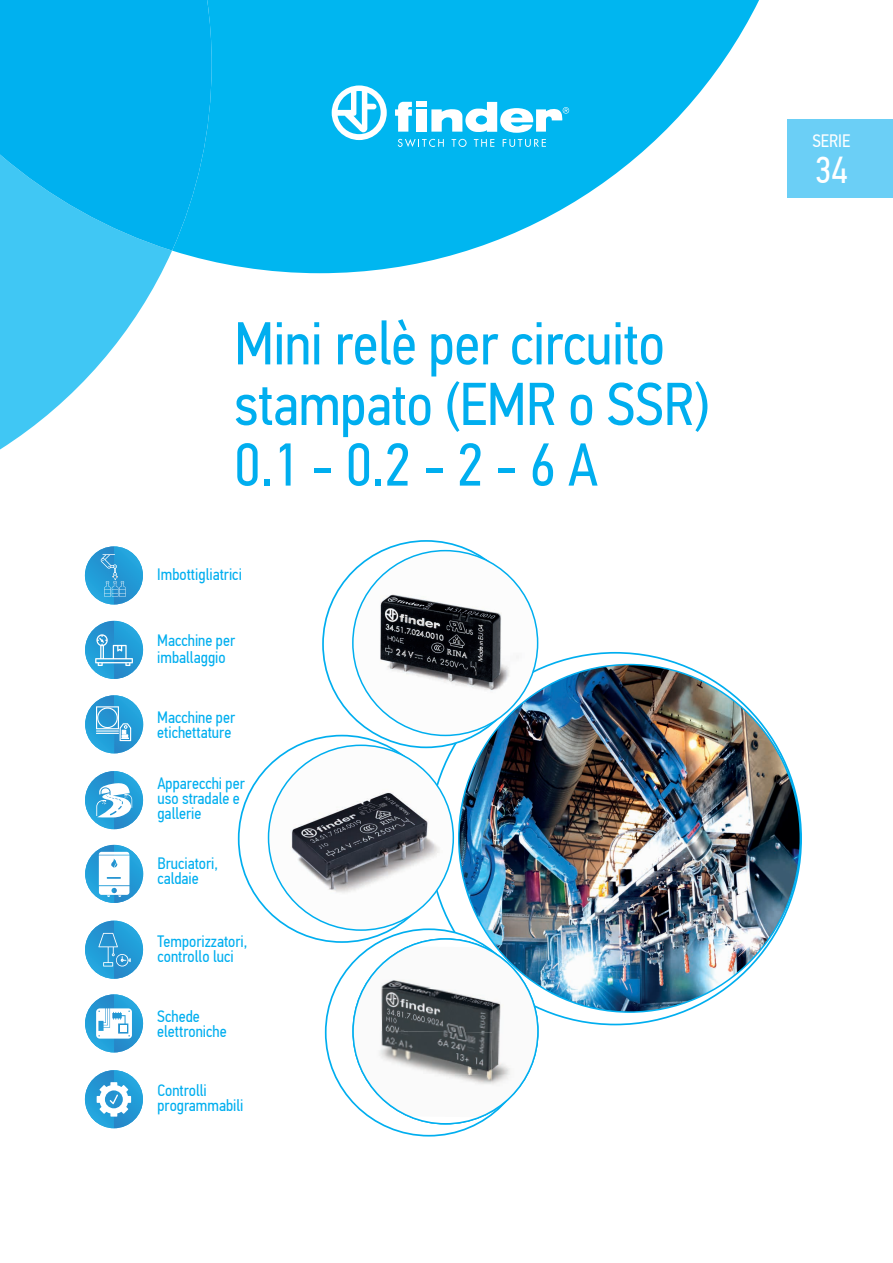
<style>
.page{position:relative;width:893px;height:1263px;background:#fff}
.page>*{position:absolute;margin:0;border:0;box-sizing:border-box;transform-origin:0 0}
.t1{font:60.6px/60.6px "PF Din Text Cond Pro";letter-spacing:-.01em;color:#00aeef}
.t2{font:37.5px "PF Din Text Cond Pro";color:#fff}
.t3{font:18px "PF Din Text Cond Pro";color:#fff}
.t4{font:16.5px/15px "PF Din Text Cond Pro";color:#00aeef}
</style>
<div class="page">
<div style="left:787px;top:119px;width:106px;height:79px;background:#6bcff6"></div>
<svg style="left:173px;top:0;width:586px;height:273px;fill:#00b6f0"></svg>
<svg style="left:0;top:251px;width:172px;height:198px;fill:#40c7f4"></svg>
<svg style="left:0;top:0;width:212px;height:251px;background:#08b4ef"></svg>
<img style="left:85px;top:621px;width:58px;height:58px">
<svg style="left:95px;top:634px;width:38px;height:32px"></svg>
<img style="left:85px;top:546px;width:58px;height:58px">
<svg style="left:100px;top:554px;width:26px;height:43px"></svg>
<img style="left:85px;top:695px;width:58px;height:58px">
<svg style="left:96px;top:706px;width:35px;height:35px"></svg>
<img style="left:85px;top:771px;width:58px;height:58px">
<svg style="left:95px;top:782px;width:37px;height:35px"></svg>
<img style="left:85px;top:845px;width:58px;height:58px">
<svg style="left:99px;top:852px;width:30px;height:45px"></svg>
<img style="left:85px;top:921px;width:58px;height:58px">
<svg style="left:98px;top:933px;width:33px;height:33px"></svg>
<img style="left:85px;top:994px;width:58px;height:58px">
<svg style="left:96px;top:1008px;width:36px;height:30px"></svg>
<img style="left:85px;top:1070px;width:58px;height:58px">
<svg style="left:97px;top:1082px;width:34px;height:34px"></svg>
<svg style="left:332px;top:85px;width:55px;height:55px"></svg>
<svg style="left:431px;top:102px;width:138px;height:31px"></svg>
<svg style="left:395px;top:102px;width:17px;height:30px"></svg>
<div style="left:416px;top:109px;width:10px;height:23px;background:#fff"></div>
<div style="left:416px;top:102px;width:10px;height:5px;background:#fff"></div>
<svg style="left:398px;top:139px;width:46px;height:8px"></svg>
<svg style="left:452px;top:139px;width:15px;height:8px"></svg>
<svg style="left:474px;top:139px;width:20px;height:8px"></svg>
<svg style="left:503px;top:139px;width:43px;height:8px"></svg>
<svg style="left:548px;top:652px;width:254px;height:373px"></svg>
<svg style="left:238px;top:540px;width:301px;height:596px"></svg>
<img style="left:458px;top:664px;width:343px;height:349px">
<h1 class="t1" style="left:234px;top:313px;width:476px">Mini relè per circuito stampato (EMR o SSR)<br>0.1 - 0.2 - 2 - 6 A</h1>
<p class="t4" style="left:157px;top:567px;width:86px">Imbottigliatrici</p>
<p class="t4" style="left:157px;top:632px;width:79px;line-height:16.5px">Macchine per imballaggio</p>
<p class="t4" style="left:157px;top:709px;width:79px">Macchine per etichettature</p>
<p class="t4" style="left:157px;top:776px;width:89px">Apparecchi per uso stradale e gallerie</p>
<p class="t4" style="left:157px;top:856px;width:62px">Bruciatori, caldaie</p>
<p class="t4" style="left:158px;top:934px;width:92px">Temporizzatori, controllo luci</p>
<p class="t4" style="left:157px;top:1008px;width:71px">Schede elettroniche</p>
<p class="t4" style="left:157px;top:1083px;width:87px">Controlli programmabili</p>
<p class="t3" style="left:812px;top:130px;width:39px">SЕRIE</p>
<h2 class="t2" style="left:815px;top:148px;width:34px">34</h2>
</div>
